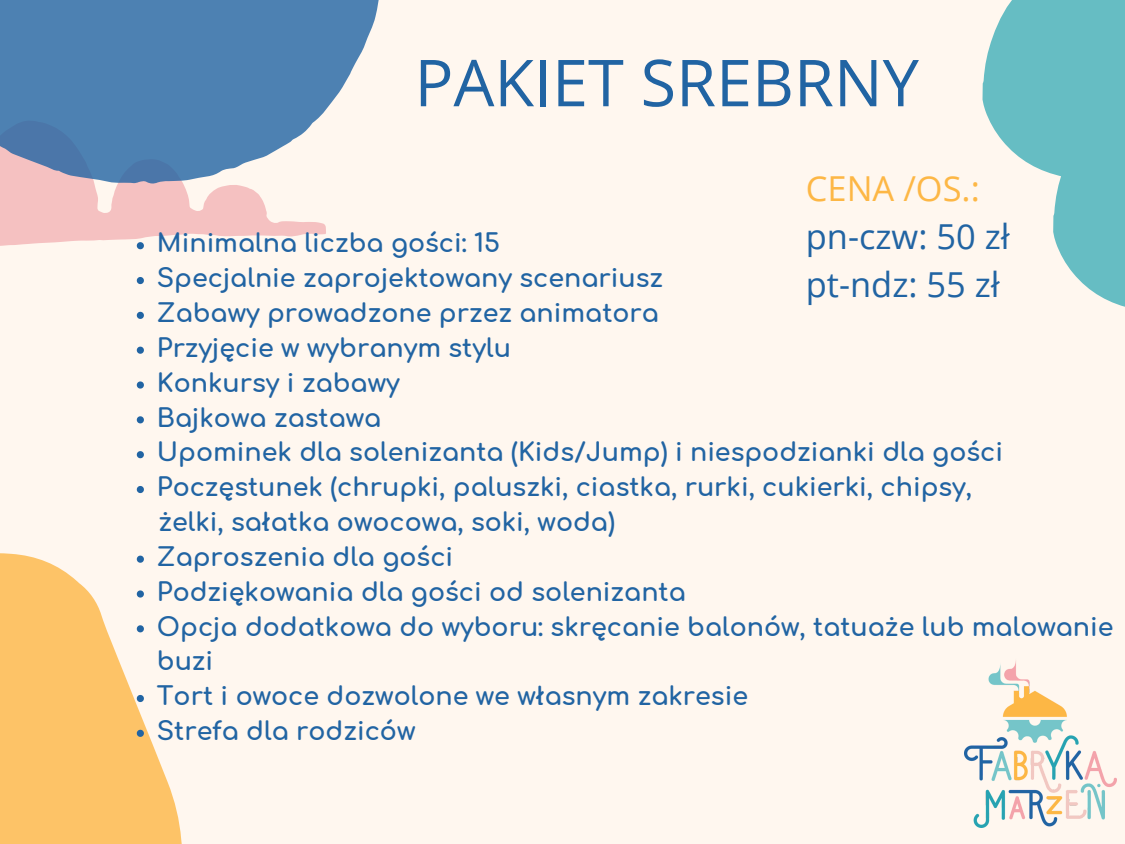
<style>
.page{position:relative;width:1125px;height:844px;background:#fff7ef}
.page>*{position:absolute;margin:0;border:0;box-sizing:border-box;transform-origin:0 0}
.t1{font:64.75px "Open Sans";color:#2164a3}
.t2{font:34.38px "Open Sans";color:#2164a3}
.t3{font:34.38px "Open Sans";color:#fdb745}
.t4{font:700 25.38px/34.9px "Comfortaa";color:#2164a3}
</style>
<div class="page">
<svg style="left:0;top:553px;width:182px;height:291px;fill:#fdc367"></svg>
<svg style="left:0;top:184px;width:326px;height:63px;fill:#f5c1c1"></svg>
<svg style="left:0;top:0;width:379px;height:184px;fill:#4d81b2"></svg>
<img style="left:965px;top:661px;width:152px;height:167px">
<svg style="left:983px;top:0;width:142px;height:307px"></svg>
<svg style="left:137px;top:242px;width:7px;height:7px"></svg>
<svg style="left:137px;top:277px;width:7px;height:7px"></svg>
<svg style="left:137px;top:312px;width:7px;height:7px"></svg>
<svg style="left:137px;top:347px;width:7px;height:7px"></svg>
<svg style="left:137px;top:381px;width:7px;height:7px"></svg>
<svg style="left:137px;top:416px;width:7px;height:7px"></svg>
<svg style="left:137px;top:451px;width:7px;height:7px"></svg>
<svg style="left:137px;top:486px;width:7px;height:7px"></svg>
<svg style="left:137px;top:555px;width:7px;height:8px"></svg>
<svg style="left:137px;top:590px;width:7px;height:7px"></svg>
<svg style="left:137px;top:625px;width:7px;height:7px"></svg>
<svg style="left:137px;top:695px;width:7px;height:7px"></svg>
<svg style="left:137px;top:730px;width:7px;height:7px"></svg>
<p class="t1" style="left:414px;top:37px;width:506px">PAKIET SREBRNY</p>
<p class="t3" style="left:806px;top:164px;width:176px">CENA /OS.:</p>
<p class="t2" style="left:806px;top:212px;width:205px">pn-czw: 50 zł</p>
<p class="t2" style="left:806px;top:260px;width:195px">pt-ndz: 55 zł</p>
<p class="t4" style="left:157px;top:227px;width:345px">Minimalna liczba gości: 15</p>
<p class="t4" style="left:157px;top:262px;width:508px">Specjalnie zaprojektowany scenariusz</p>
<p class="t4" style="left:157px;top:296px;width:504px">Zabawy prowadzone przez animatora</p>
<p class="t4" style="left:157px;top:331px;width:356px">Przyjęcie w wybranym stylu</p>
<p class="t4" style="left:157px;top:366px;width:244px">Konkursy i zabawy</p>
<p class="t4" style="left:157px;top:401px;width:226px">Bajkowa zastawa</p>
<p class="t4" style="left:157px;top:436px;width:848px">Upominek dla solenizanta (Kids/Jump) i niespodzianki dla gości</p>
<p class="t4" style="left:157px;top:470px;width:817px">Poczęstunek (chrupki, paluszki, ciastka, rurki, cukierki, chipsy,</p>
<p class="t4" style="left:158px;top:505px;width:458px">żelki, sałatka owocowa, soki, woda)</p>
<p class="t4" style="left:157px;top:540px;width:298px">Zaproszenia dla gości</p>
<p class="t4" style="left:157px;top:575px;width:531px">Podziękowania dla gości od solenizanta</p>
<p class="t4" style="left:157px;top:610px;width:958px">Opcja dodatkowa do wyboru: skręcanie balonów, tatuaże lub malowanie buzi</p>
<p class="t4" style="left:157px;top:679px;width:593px">Tort i owoce dozwolone we własnym zakresie</p>
<p class="t4" style="left:157px;top:714px;width:260px">Strefa dla rodziców</p>
</div>
